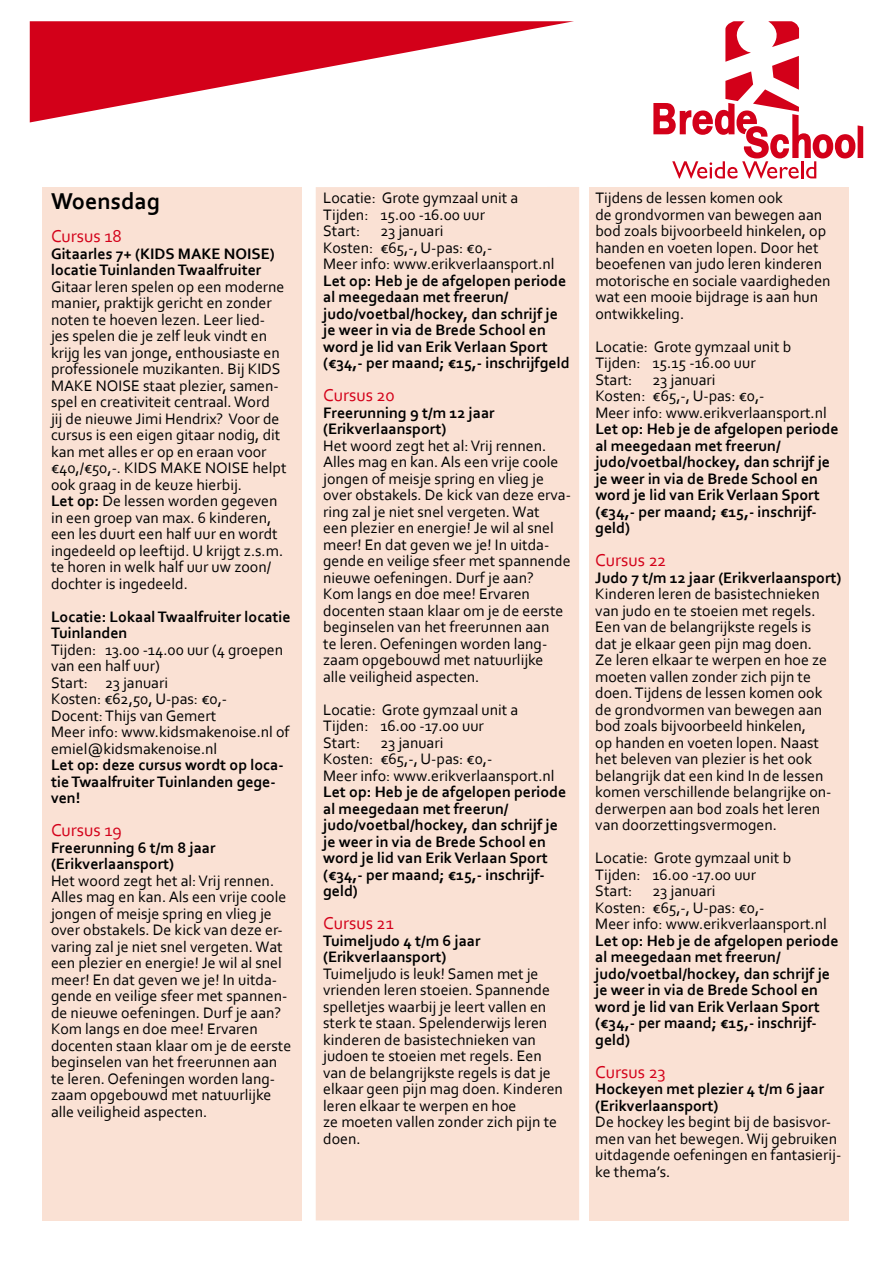
<style>
.page{position:relative;width:893px;height:1263px;background:#fff}
.page>*{position:absolute;margin:0;border:0;box-sizing:border-box;transform-origin:0 0}
.t1{font:700 24px "Corbel";color:#000}
.t2{font:18px "Corbel";color:#d30019}
.t3{font:15.9px/16.5px "Corbel";color:#000}
.t4{font:700 15.9px/16.5px "Corbel";color:#000}
.s1{font-weight:700}
</style>
<div class="page">
<svg style="left:30px;top:21px;width:544px;height:101px"></svg>
<div style="left:43px;top:187px;width:259px;height:1033px;background:#fae1d4"></div>
<div style="left:316px;top:187px;width:263px;height:1033px;background:#fae1d4"></div>
<div style="left:589px;top:187px;width:259px;height:1033px;background:#fae1d4"></div>
<svg style="left:653px;top:21px;width:211px;height:158px"></svg>
<h1 class="t1" style="left:51px;top:186px;width:111px">Woensdag</h1>
<p class="t2" style="left:51px;top:225px;width:72px">Cursus 18</p>
<p class="t4" style="left:51px;top:245px;width:225px">Gitaarles 7+ (KIDS MAKE NOISE) locatie Tuinlanden Twaalfruiter</p>
<p class="t3" style="left:51px;top:278px;width:237px">Gitaar leren spelen op een moderne manier, praktijk gericht en zonder noten te hoeven lezen. Leer lied&shy;jes spelen die je zelf leuk vindt en krijg les van jonge, enthousiaste en professionele muzikanten. Bij KIDS MAKE NOISE staat plezier, samen&shy;spel en creativiteit centraal. Word<br>jij de nieuwe Jimi Hendrix? Voor de cursus is een eigen gitaar nodig, dit kan met alles er op en eraan voor €40,/€50,-. KIDS MAKE NOISE helpt ook graag in de keuze hierbij.<br><span class="s1">Let op:</span> De lessen worden gegeven in een groep van max. 6 kinderen, een les duurt een half uur en wordt ingedeeld op leeftijd. U krijgt z.s.m. te horen in welk half uur uw zoon/ dochter is ingedeeld.</p>
<p class="t4" style="left:51px;top:608px;width:241px">Locatie: Lokaal Twaalfruiter locatie<br>Tuinlanden</p>
<p class="t3" style="left:51px;top:641px;width:240px">Tijden: 13.00 -14.00 uur (4 groepen van een half uur)<br>Start: 23 januari<br>Kosten: €62,50, U-pas: €0,-<br>Docent: Thijs van Gemert<br>Meer info: www.kidsmakenoise.nl of emiel@kidsmakenoise.nl</p>
<p class="t4" style="left:51px;top:756px;width:234px">Let op: deze cursus wordt op loca&shy;tie Twaalfruiter Tuinlanden gege&shy;ven!</p>
<p class="t2" style="left:51px;top:819px;width:72px">Cursus 19</p>
<p class="t4" style="left:51px;top:839px;width:166px">Freerunning 6 t/m 8 jaar (Erikverlaansport)</p>
<p class="t3" style="left:51px;top:872px;width:242px">Het woord zegt het al: Vrij rennen.<br>Alles mag en kan. Als een vrije coole jongen of meisje spring en vlieg je over obstakels. De kick van deze er&shy;varing zal je niet snel vergeten. Wat een plezier en energie! Je wil al snel meer! En dat geven we je! In uitda&shy;gende en veilige sfeer met spannen&shy;de nieuwe oefeningen. Durf je aan?<br>Kom langs en doe mee! Ervaren docenten staan klaar om je de eerste beginselen van het freerunnen aan te leren. Oefeningen worden lang&shy;zaam opgebouwd met natuurlijke alle veiligheid aspecten.</p>
<p class="t3" style="left:323px;top:189px;width:197px">Locatie: Grote gymzaal unit a<br>Tijden: 15.00 -16.00 uur<br>Start:</p>
<p class="t3" style="left:323px;top:222px;width:233px;text-indent:57px">23 januari<br>Kosten: €65,-, U-pas: €0,-<br>Meer info: www.erikverlaansport.nl</p>
<p class="t4" style="left:323px;top:272px;width:248px">Let op: Heb je de afgelopen periode al meegedaan met freerun/ judo/voetbal/hockey, dan schrijf je je weer in via de Brede School en word je lid van Erik Verlaan Sport (€34,- per maand; €15,- inschrijfgeld</p>
<p class="t2" style="left:323px;top:384px;width:73px">Cursus 20</p>
<p class="t4" style="left:323px;top:404px;width:173px">Freerunning 9 t/m 12 jaar (Erikverlaansport)</p>
<p class="t3" style="left:323px;top:437px;width:249px">Het woord zegt het al: Vrij rennen.<br>Alles mag en kan. Als een vrije coole jongen of meisje spring en vlieg je over obstakels. De kick van deze erva&shy;ring zal je niet snel vergeten. Wat<br>een plezier en energie! Je wil al snel meer! En dat geven we je! In uitda&shy;gende en veilige sfeer met spannende nieuwe oefeningen. Durf je aan?<br>Kom langs en doe mee! Ervaren docenten staan klaar om je de eerste beginselen van het freerunnen aan<br>te leren. Oefeningen worden lang&shy;zaam opgebouwd met natuurlijke<br>alle veiligheid aspecten.</p>
<p class="t3" style="left:323px;top:701px;width:197px">Locatie: Grote gymzaal unit a<br>Tijden: 16.00 -17.00 uur<br>Start:</p>
<p class="t3" style="left:323px;top:734px;width:233px;text-indent:57px">23 januari<br>Kosten: €65,-, U-pas: €0,-<br>Meer info: www.erikverlaansport.nl</p>
<p class="t4" style="left:323px;top:783px;width:245px">Let op: Heb je de afgelopen periode al meegedaan met freerun/ judo/voetbal/hockey, dan schrijf je je weer in via de Brede School en word je lid van Erik Verlaan Sport (€34,- per maand; €15,- inschrijf&shy;geld)</p>
<p class="t2" style="left:323px;top:912px;width:72px">Cursus 21</p>
<p class="t4" style="left:323px;top:932px;width:159px">Tuimeljudo 4 t/m 6 jaar (Erikverlaansport)</p>
<p class="t3" style="left:323px;top:965px;width:241px">Tuimeljudo is leuk! Samen met je vrienden leren stoeien. Spannende spelletjes waarbij je leert vallen en sterk te staan. Spelenderwijs leren kinderen de basistechnieken van judoen te stoeien met regels. Een van de belangrijkste regels is dat je elkaar geen pijn mag doen. Kinderen leren elkaar te werpen en hoe<br>ze moeten vallen zonder zich pijn te doen.</p>
<p class="t3" style="left:595px;top:189px;width:237px">Tijdens de lessen komen ook<br>de grondvormen van bewegen aan bod zoals bijvoorbeeld hinkelen, op handen en voeten lopen. Door het beoefenen van judo leren kinderen motorische en sociale vaardigheden wat een mooie bijdrage is aan hun ontwikkeling.</p>
<p class="t3" style="left:595px;top:338px;width:197px">Locatie: Grote gymzaal unit b<br>Tijden: 15.15 -16.00 uur<br>Start:</p>
<p class="t3" style="left:595px;top:371px;width:233px;text-indent:57px">23 januari<br>Kosten: €65,-, U-pas: €0,-<br>Meer info: www.erikverlaansport.nl</p>
<p class="t4" style="left:595px;top:420px;width:245px">Let op: Heb je de afgelopen periode al meegedaan met freerun/ judo/voetbal/hockey, dan schrijf je je weer in via de Brede School en word je lid van Erik Verlaan Sport (€34,- per maand; €15,- inschrijf&shy;geld)</p>
<p class="t2" style="left:595px;top:549px;width:73px">Cursus 22</p>
<p class="t4" style="left:595px;top:569px;width:248px">Judo 7 t/m 12 jaar (Erikverlaansport)</p>
<p class="t3" style="left:595px;top:585px;width:238px">Kinderen leren de basistechnieken van judo en te stoeien met regels.<br>Een van de belangrijkste regels is dat je elkaar geen pijn mag doen.<br>Ze leren elkaar te werpen en hoe ze moeten vallen zonder zich pijn te doen. Tijdens de lessen komen ook de grondvormen van bewegen aan bod zoals bijvoorbeeld hinkelen,<br>op handen en voeten lopen. Naast het beleven van plezier is het ook belangrijk dat een kind In de lessen komen verschillende belangrijke on&shy;derwerpen aan bod zoals het leren van doorzettingsvermogen.</p>
<p class="t3" style="left:595px;top:849px;width:197px">Locatie: Grote gymzaal unit b<br>Tijden: 16.00 -17.00 uur<br>Start:</p>
<p class="t3" style="left:595px;top:882px;width:233px;text-indent:57px">23 januari<br>Kosten: €65,-, U-pas: €0,-<br>Meer info: www.erikverlaansport.nl</p>
<p class="t4" style="left:595px;top:932px;width:245px">Let op: Heb je de afgelopen periode al meegedaan met freerun/ judo/voetbal/hockey, dan schrijf je je weer in via de Brede School en word je lid van Erik Verlaan Sport (€34,- per maand; €15,- inschrijf&shy;geld)</p>
<p class="t2" style="left:595px;top:1061px;width:72px">Cursus 23</p>
<p class="t4" style="left:595px;top:1080px;width:230px">Hockeyen met plezier 4 t/m 6 jaar (Erikverlaansport)</p>
<p class="t3" style="left:595px;top:1113px;width:247px">De hockey les begint bij de basisvor&shy;men van het bewegen. Wij gebruiken uitdagende oefeningen en fantasierij&shy;ke thema’s.</p>
</div>
